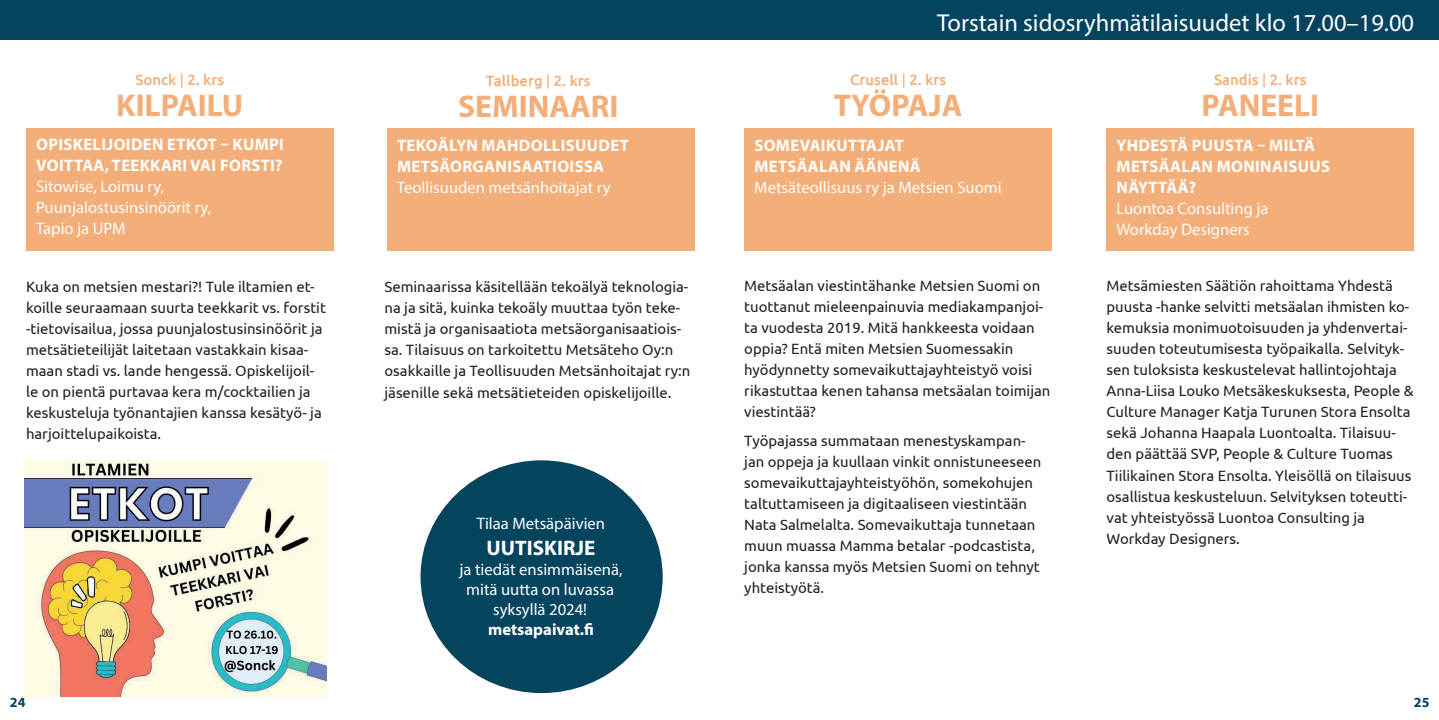
<style>
.page{position:relative;width:1439px;height:720px;background:#fff}
.page>*{position:absolute;margin:0;border:0;box-sizing:border-box;transform-origin:0 0}
.t1{font:700 31.5px "Myriad Pro";color:#f3ae79}
.t2{font:24.5px "Myriad Pro";color:#fff}
.t3{font:700 21px "Myriad Pro";color:#fff}
.t4{font:16.62px/21px "Myriad Pro";color:#fff}
.t5{font:700 16.62px/21px "Myriad Pro";letter-spacing:.02em;color:#fff}
.t6{font:700 16.62px "Myriad Pro";color:#fff}
.t7{font:14.88px/21px "Ubuntu";color:#231f20}
.t8{font:500 14.88px "Ubuntu";color:#f3ae79}
.t9{font:700 14px "Myriad Pro";color:#04445f}
.s1{font-weight:400}
</style>
<div class="page">
<div style="left:0;top:0;width:1439px;height:40px;background:#04445f"></div>
<div style="left:744px;top:128px;width:308px;height:123px;background:#f3ae79"></div>
<div style="left:1106px;top:128px;width:308px;height:123px;background:#f3ae79"></div>
<div style="left:387px;top:128px;width:307px;height:123px;background:#f3ae79"></div>
<div style="left:420px;top:460px;width:242px;height:232px;background:#04445f;border-radius:50%"></div>
<div style="left:26px;top:128px;width:308px;height:122px;background:#f3ae79"></div>
<img style="left:25px;top:461px;width:301px;height:235px">
<p class="t8" style="left:135px;top:70px;width:90px">Sonck <span class="s1">|</span> 2. krs</p>
<h1 class="t1" style="left:116px;top:85px;width:129px">KILPAILU</h1>
<p class="t5" style="left:36px;top:134px;width:249px">OPISKELIJOIDEN ETKOT – KUMPI<br>VOITTAA, TEEKKARI VAI FORSTI?</p>
<p class="t4" style="left:36px;top:176px;width:177px">Sitowise, Loimu ry,<br>Puunjalostusinsinöörit ry,<br>Tapio ja UPM</p>
<p class="t7" style="left:26px;top:275px;width:301px">Kuka on metsien mestari?! Tule iltamien et&shy;koille seuraamaan suurta teekkarit vs. forstit -tietovisailua, jossa puunjalostusinsinöörit ja metsätieteilijät laitetaan vastakkain kisaa&shy;maan stadi vs. lande hengessä. Opiskelijoil&shy;le on pientä purtavaa kera m/cocktailien ja keskusteluja työnantajien kanssa kesätyö- ja harjoittelupaikoista.</p>
<p class="t8" style="left:486px;top:71px;width:106px">Tallberg <span class="s1">|</span> 2. krs</p>
<h1 class="t1" style="left:458px;top:85px;width:162px">SEMINAARI</h1>
<p class="t5" style="left:397px;top:134px;width:233px">TEKOÄLYN MAHDOLLISUUDET<br>METSÄORGANISAATIOISSA</p>
<p class="t4" style="left:397px;top:176px;width:215px">Teollisuuden metsänhoitajat ry</p>
<p class="t7" style="left:384px;top:276px;width:307px">Seminaarissa käsitellään tekoälyä teknologia&shy;na ja sitä, kuinka tekoäly muuttaa työn teke&shy;mistä ja organisaatiota metsäorganisaatiois&shy;sa. Tilaisuus on tarkoitettu Metsäteho Oy:n osakkaille ja Teollisuuden Metsänhoitajat ry:n jäsenille sekä metsätieteiden opiskelijoille.</p>
<p class="t4" style="left:477px;top:513px;width:130px">Tilaa Metsäpäivien</p>
<h3 class="t3" style="left:486px;top:533px;width:110px">UUTISKIRJE</h3>
<p class="t4" style="left:459px;top:558px;width:164px;line-height:19.9px;text-align:center">ja tiedät ensimmäisenä, mitä uutta on luvassa syksyllä 2024!</p>
<p class="t6" style="left:488px;top:617px;width:107px">metsapaivat.fi</p>
<h2 class="t2" style="left:937px;top:7px;width:478px">Torstain sidosryhmätilaisuudet klo 17.00–19.00</h2>
<p class="t8" style="left:850px;top:70px;width:98px">Crusell <span class="s1">|</span> 2. krs</p>
<h1 class="t1" style="left:834px;top:84px;width:130px">TYÖPAJA</h1>
<p class="t5" style="left:754px;top:134px;width:168px">SOMEVAIKUTTAJAT<br>METSÄALAN ÄÄNENÄ</p>
<p class="t4" style="left:754px;top:176px;width:249px">Metsäteollisuus ry ja Metsien Suomi</p>
<p class="t7" style="left:744px;top:275px;width:308px">Metsäalan viestintähanke Metsien Suomi on tuottanut mieleenpainuvia mediakampanjoi&shy;ta vuodesta 2019. Mitä hankkeesta voidaan oppia? Entä miten Metsien Suomessakin hyödynnetty somevaikuttajayhteistyö voisi rikastuttaa kenen tahansa metsäalan toimijan viestintää?</p>
<p class="t7" style="left:744px;top:429px;width:298px">Työpajassa summataan menestyskampan&shy;jan oppeja ja kuullaan vinkit onnistuneeseen somevaikuttajayhteistyöhön, somekohujen taltuttamiseen ja digitaaliseen viestintään Nata Salmelalta. Somevaikuttaja tunnetaan muun muassa Mamma betalar -podcastista, jonka kanssa myös Metsien Suomi on tehnyt yhteistyötä.</p>
<p class="t8" style="left:1214px;top:70px;width:94px">Sandis <span class="s1">|</span> 2. krs</p>
<h1 class="t1" style="left:1201px;top:84px;width:119px">PANEELI</h1>
<p class="t5" style="left:1116px;top:134px;width:215px">YHDESTÄ PUUSTA – MILTÄ<br>METSÄALAN MONINAISUUS<br>NÄYTTÄÄ?</p>
<p class="t4" style="left:1116px;top:197px;width:154px">Luontoa Consulting ja<br>Workday Designers</p>
<p class="t7" style="left:1106px;top:275px;width:309px">Metsämiesten Säätiön rahoittama Yhdestä puusta -hanke selvitti metsäalan ihmisten ko&shy;kemuksia monimuotoisuuden ja yhdenvertai&shy;suuden toteutumisesta työpaikalla. Selvityk&shy;sen tuloksista keskustelevat hallintojohtaja Anna-Liisa Louko Metsäkeskuksesta, People &amp; Culture Manager Katja Turunen Stora Ensolta sekä Johanna Haapala Luontoalta. Tilaisuu&shy;den päättää SVP, People &amp; Culture Tuomas Tiilikainen Stora Ensolta. Yleisöllä on tilaisuus osallistua keskusteluun. Selvityksen toteutti&shy;vat yhteistyössä Luontoa Consulting ja Workday Designers.</p>
<p class="t9" style="left:10px;top:693px;width:17px">24</p>
<p class="t9" style="left:1414px;top:693px;width:17px">25</p>
</div>
